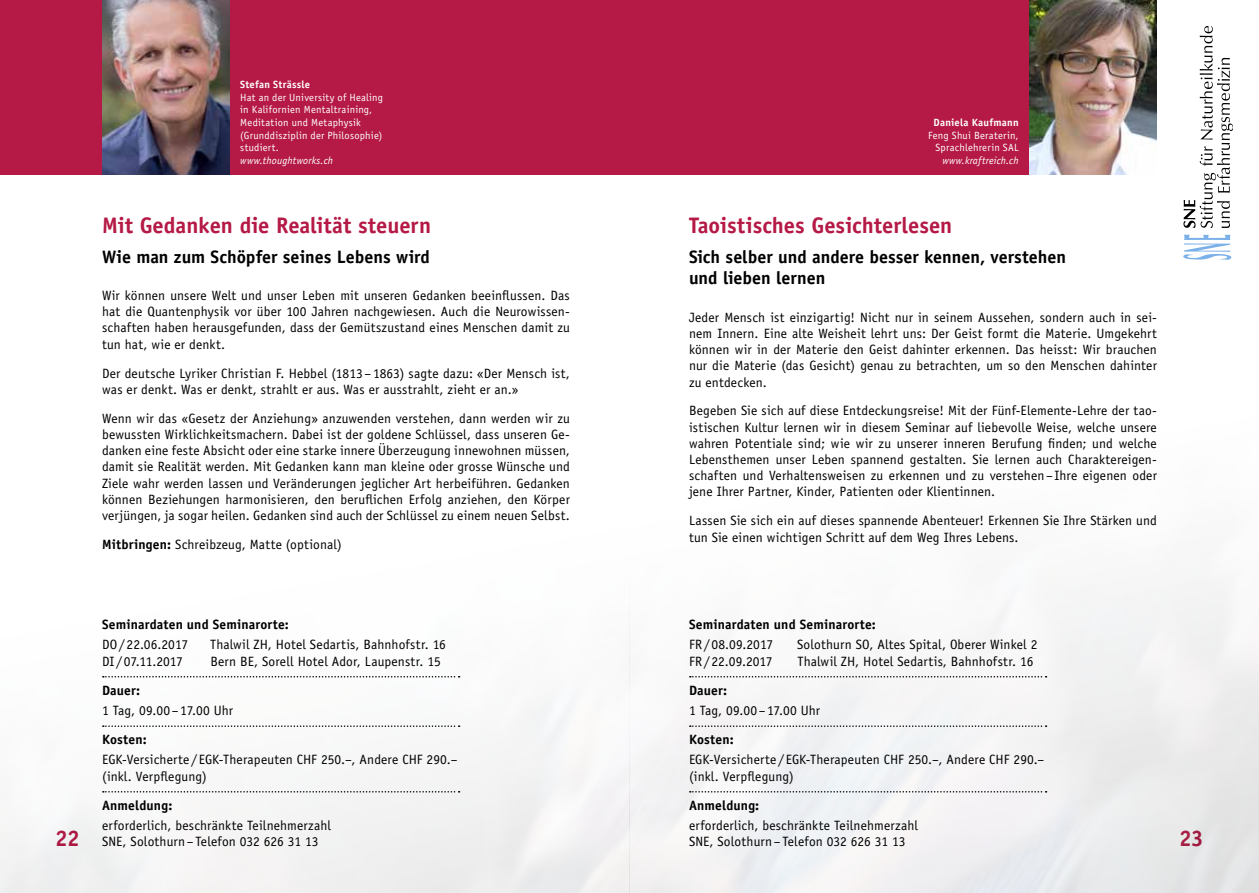
<style>
.page{position:relative;width:1259px;height:893px;background:#fff}
.page>*{position:absolute;margin:0;border:0;box-sizing:border-box;transform-origin:0 0}
.t1{font:700 22.5px "Officina Sans Std";color:#b51945}
.t2{font:700 18px/21.6px "Officina Sans Std";color:#000}
.t3{font:13.5px/16.2px "Officina Sans Std";letter-spacing:.01em;color:#000}
.t4{font:700 13.5px "Officina Sans Std";letter-spacing:.01em;color:#000}
.t5{font:13.5px "Officina Sans Std";letter-spacing:-.01em;color:#000}
.t6{font:10.5px/12.6px "Officina Sans Std";letter-spacing:.02em;color:#fff;text-align:right}
.t7{font:italic 10.5px "Officina Sans Std";letter-spacing:.015em;color:#fff}
.t8{font:700 10.5px "Officina Sans Std";letter-spacing:.02em;color:#fff}
.s1{font-weight:700}
</style>
<div class="page">
<svg style="left:1183px;top:235px;width:48px;height:25px"></svg>
<svg style="left:1183px;top:26px;width:49px;height:202px"></svg>
<div style="left:629px;top:0;width:528px;height:174px;background:#b51945"></div>
<img style="left:0;top:676px;width:629px;height:217px">
<img style="left:629px;top:579px;width:630px;height:314px">
<svg style="left:690px;top:676px;width:356px;height:1px"></svg>
<svg style="left:690px;top:725px;width:356px;height:2px"></svg>
<svg style="left:690px;top:791px;width:356px;height:1px"></svg>
<img style="left:1029px;top:0;width:128px;height:174px">
<div style="left:0;top:0;width:629px;height:174px;background:#b51945"></div>
<svg style="left:103px;top:676px;width:356px;height:1px"></svg>
<svg style="left:103px;top:725px;width:356px;height:2px"></svg>
<svg style="left:103px;top:791px;width:356px;height:1px"></svg>
<img style="left:102px;top:0;width:128px;height:174px">
<p class="t8" style="left:240px;top:78px;width:71px">Stefan Strässle</p>
<p class="t6" style="left:240px;top:91px;width:144px;text-align:left">Hat an der University of Healing in Kalifornien Mentaltraining,<br>Meditation und Metaphysik (Grunddisziplin der Philosophie) studiert.</p>
<p class="t7" style="left:240px;top:154px;width:94px">www.thoughtworks.ch</p>
<h1 class="t1" style="left:102px;top:211px;width:330px">Mit Gedanken die Realität steuern</h1>
<h2 class="t2" style="left:102px;top:245px;width:329px">Wie man zum Schöpfer seines Lebens wird</h2>
<p class="t3" style="left:102px;top:287px;width:469px;text-align:justify">Wir können unsere Welt und unser Leben mit unseren Gedanken beeinflussen. Das hat die Quantenphysik vor über 100 Jahren nachgewiesen. Auch die Neurowissen&shy;schaften haben herausgefunden, dass der Gemütszustand eines Menschen damit zu tun hat, wie er denkt.</p>
<p class="t3" style="left:102px;top:365px;width:469px">Der deutsche Lyriker Christian F. Hebbel (1813 –1863) sagte dazu: «Der Mensch ist, was er denkt. Was er denkt, strahlt er aus. Was er ausstrahlt, zieht er an.»</p>
<p class="t3" style="left:102px;top:410px;width:469px;text-align:justify">Wenn wir das «Gesetz der Anziehung» anzuwenden verstehen, dann werden wir zu bewussten Wirklichkeitsmachern. Dabei ist der goldene Schlüssel, dass unseren Ge&shy;danken eine feste Absicht oder eine starke innere Überzeugung innewohnen müssen, damit sie Realität werden. Mit Gedanken kann man kleine oder grosse Wünsche und Ziele wahr werden lassen und Veränderungen jeglicher Art herbeiführen. Gedanken können Beziehungen harmonisieren, den beruflichen Erfolg anziehen, den Körper verjüngen, ja sogar heilen. Gedanken sind auch der Schlüssel zu einem neuen Selbst.</p>
<p class="t3" style="left:102px;top:536px;width:241px"><span class="s1">Mitbringen:</span> Schreibzeug, Matte (optional)</p>
<p class="t8" style="left:933px;top:116px;width:87px">Daniela Kaufmann</p>
<p class="t6" style="left:928px;top:129px;width:92px">Feng Shui Beraterin,<br>Sprachlehrerin SAL</p>
<p class="t7" style="left:942px;top:154px;width:78px">www.kraftreich.ch</p>
<h1 class="t1" style="left:689px;top:211px;width:265px">Taoistisches Gesichterlesen</h1>
<h2 class="t2" style="left:689px;top:245px;width:378px">Sich selber und andere besser kennen, verstehen und lieben lernen</h2>
<p class="t3" style="left:689px;top:309px;width:469px;text-align:justify">Jeder Mensch ist einzigartig! Nicht nur in seinem Aussehen, sondern auch in sei&shy;nem Innern. Eine alte Weisheit lehrt uns: Der Geist formt die Materie. Umgekehrt können wir in der Materie den Geist dahinter erkennen. Das heisst: Wir brauchen nur die Materie (das Gesicht) genau zu betrachten, um so den Menschen dahinter zu entdecken.</p>
<p class="t3" style="left:689px;top:403px;width:469px;text-align:justify">Begeben Sie sich auf diese Entdeckungsreise! Mit der Fünf-Elemente-Lehre der tao&shy;istischen Kultur lernen wir in diesem Seminar auf liebevolle Weise, welche unsere wahren Potentiale sind; wie wir zu unserer inneren Berufung finden; und welche Lebensthemen unser Leben spannend gestalten. Sie lernen auch Charaktereigen&shy;schaften und Verhaltensweisen zu erkennen und zu verstehen– Ihre eigenen oder jene Ihrer Partner, Kinder, Patienten oder Klientinnen.</p>
<p class="t3" style="left:689px;top:513px;width:469px">Lassen Sie sich ein auf dieses spannende Abenteuer! Erkennen Sie Ihre Stärken und tun Sie einen wichtigen Schritt auf dem Weg Ihres Lebens.</p>
<p class="t4" style="left:102px;top:616px;width:188px">Seminardaten und Seminarorte:</p>
<p class="t3" style="left:102px;top:637px;width:88px">DO/22.06.2017</p>
<p class="t3" style="left:210px;top:637px;width:237px">Thalwil ZH, Hotel Sedartis, Bahnhofstr. 16</p>
<p class="t5" style="left:102px;top:653px;width:82px">DI /07.11.2017</p>
<p class="t3" style="left:210px;top:653px;width:232px">Bern BE, Sorell Hotel Ador, Laupenstr. 15</p>
<p class="t4" style="left:102px;top:681px;width:40px">Dauer:</p>
<p class="t3" style="left:102px;top:702px;width:133px">1 Tag, 09.00–17.00 Uhr</p>
<p class="t4" style="left:102px;top:731px;width:46px">Kosten:</p>
<p class="t3" style="left:102px;top:752px;width:357px">EGK-Versicherte / EGK-Therapeuten CHF 250.–, Andere CHF 290.– (inkl. Verpflegung)</p>
<p class="t4" style="left:102px;top:796px;width:72px">Anmeldung:</p>
<p class="t3" style="left:102px;top:817px;width:230px">erforderlich, beschränkte Teilnehmerzahl<br>SNE, Solothurn–Telefon 032 626 31 13</p>
<p class="t4" style="left:689px;top:616px;width:188px">Seminardaten und Seminarorte:</p>
<p class="t3" style="left:689px;top:637px;width:86px">FR/ 08.09.2017</p>
<p class="t3" style="left:797px;top:637px;width:242px">Solothurn SO, Altes Spital, Oberer Winkel 2</p>
<p class="t3" style="left:689px;top:653px;width:85px">FR/ 22.09.2017</p>
<p class="t3" style="left:797px;top:653px;width:237px">Thalwil ZH, Hotel Sedartis, Bahnhofstr. 16</p>
<p class="t4" style="left:689px;top:681px;width:40px">Dauer:</p>
<p class="t3" style="left:689px;top:702px;width:133px">1 Tag, 09.00–17.00 Uhr</p>
<p class="t4" style="left:689px;top:731px;width:46px">Kosten:</p>
<p class="t3" style="left:689px;top:752px;width:357px">EGK-Versicherte / EGK-Therapeuten CHF 250.–, Andere CHF 290.– (inkl. Verpflegung)</p>
<p class="t4" style="left:689px;top:796px;width:72px">Anmeldung:</p>
<p class="t3" style="left:689px;top:817px;width:230px">erforderlich, beschränkte Teilnehmerzahl<br>SNE, Solothurn–Telefon 032 626 31 13</p>
<h1 class="t1" style="left:55px;top:824px;width:26px">22</h1>
<h1 class="t1" style="left:1179px;top:824px;width:26px">23</h1>
</div>
